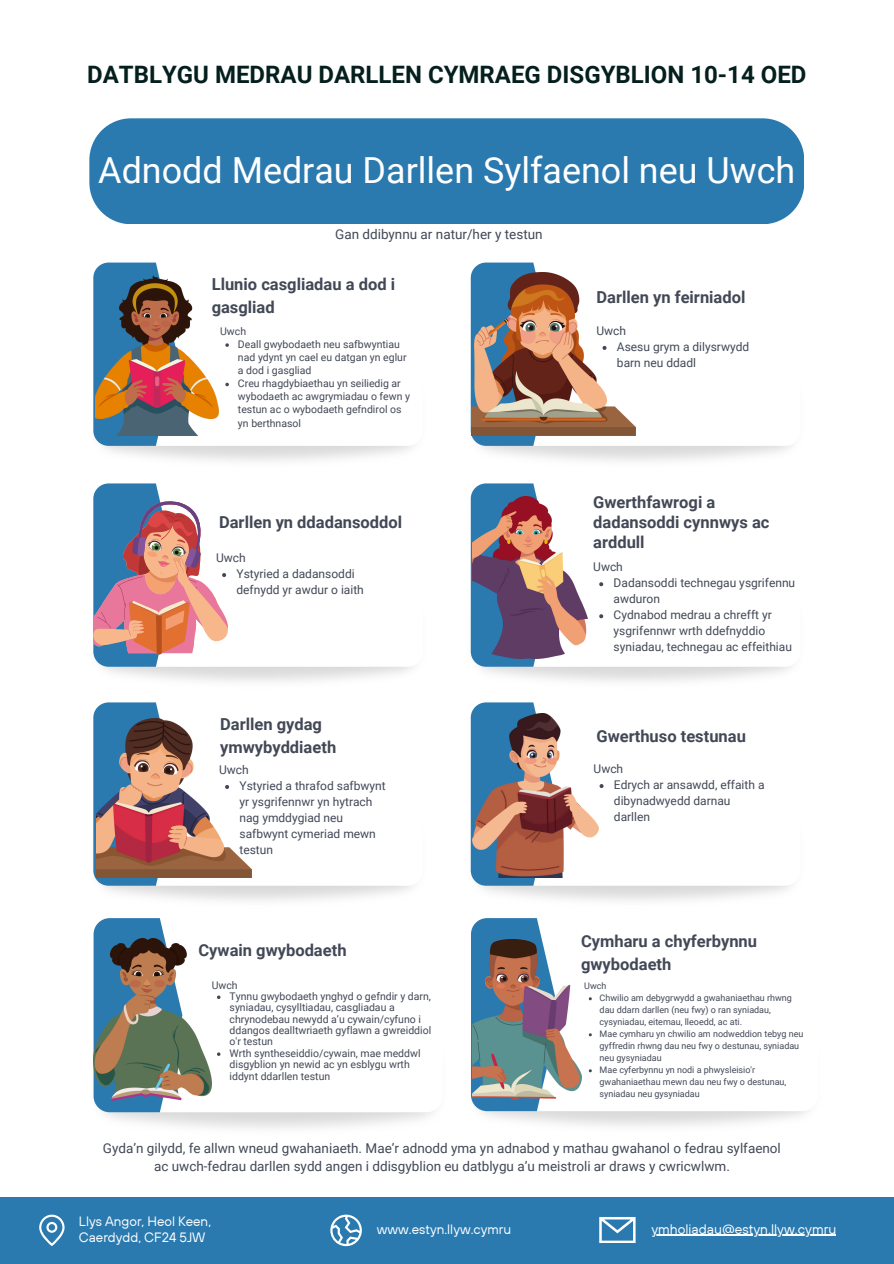
<style>
.page{position:relative;width:894px;height:1264px;background:#fff}
.page>*{position:absolute;margin:0;border:0;box-sizing:border-box;transform-origin:0 0}
.t1{font:35.85px "Roboto";color:#fff}
.t2{font:700 24px "Roboto";color:#041f1e}
.t3{font:700 16.5px/22.5px "Roboto";color:#424856}
.t4{font:13.8px "TT Hoves";color:#fff}
.t5{font:13.5px/18px "Roboto";color:#424856;text-align:center}
.t6{font:13.5px/15.8px "TT Hoves";color:#fff}
.t7{font:12px/16px "Roboto";color:#424856}
.t8{font:10.5px/11.4px "Roboto";color:#424856}
.t9{font:9px/12px "Roboto";color:#424856}
</style>
<div class="page">
<div style="left:0;top:1197px;width:893px;height:66px;background:#2a7ab0"></div>
<div style="left:89px;top:118px;width:715px;height:106px;background:#2a7ab0"></div>
<img style="left:102px;top:666px;width:311px;height:16px">
<svg style="left:554px;top:426px;width:246px;height:20px"></svg>
<svg style="left:470px;top:262px;width:84px;height:184px"></svg>
<img style="left:480px;top:666px;width:311px;height:16px">
<svg style="left:470px;top:483px;width:76px;height:183px"></svg>
<svg style="left:93px;top:918px;width:89px;height:194px"></svg>
<img style="left:480px;top:885px;width:311px;height:16px">
<svg style="left:470px;top:702px;width:84px;height:183px"></svg>
<svg style="left:93px;top:262px;width:84px;height:184px"></svg>
<img style="left:102px;top:885px;width:311px;height:16px">
<svg style="left:93px;top:702px;width:84px;height:183px"></svg>
<svg style="left:471px;top:918px;width:71px;height:193px;background:#3c85b6"></svg>
<svg style="left:93px;top:483px;width:134px;height:183px"></svg>
<img style="left:93px;top:938px;width:118px;height:162px">
<img style="left:472px;top:496px;width:115px;height:162px">
<img style="left:471px;top:273px;width:164px;height:162px">
<img style="left:97px;top:718px;width:155px;height:159px">
<img style="left:472px;top:714px;width:126px;height:163px">
<svg style="left:225px;top:343px;width:4px;height:4px"></svg>
<svg style="left:225px;top:383px;width:4px;height:3px"></svg>
<img style="left:95px;top:276px;width:124px;height:159px">
<img style="left:472px;top:939px;width:109px;height:160px">
<svg style="left:602px;top:346px;width:4px;height:4px"></svg>
<svg style="left:599px;top:582px;width:4px;height:4px"></svg>
<svg style="left:599px;top:614px;width:4px;height:4px"></svg>
<svg style="left:599px;top:784px;width:4px;height:4px"></svg>
<svg style="left:225px;top:785px;width:4px;height:4px"></svg>
<svg style="left:217px;top:995px;width:3px;height:4px"></svg>
<svg style="left:39px;top:1214px;width:26px;height:32px"></svg>
<svg style="left:330px;top:1214px;width:32px;height:32px"></svg>
<svg style="left:599px;top:1217px;width:36px;height:25px"></svg>
<hr style="left:651px;top:1234px;width:185px;height:1px;background:#fff">
<p class="t2" style="left:87px;top:61px;width:720px">DATBLYGU MEDRAU DARLLEN CYMRAEG DISGYBLION 10-14 OED</p>
<h3 class="t1" style="left:98px;top:150px;width:698px">Adnodd Medrau Darllen Sylfaenol neu Uwch</h3>
<p class="t5" style="left:335px;top:225px;width:209px">Gan ddibynnu ar natur/her y testun</p>
<p class="t3" style="left:212px;top:273px;width:185px">Llunio casgliadau a dod i gasgliad</p>
<p class="t8" style="left:220px;top:325px;width:27px">Uwch</p>
<p class="t8" style="left:238px;top:337px;width:170px;line-height:13.2px">Deall gwybodaeth neu safbwyntiau nad ydynt yn cael eu datgan yn eglur a dod i gasgliad</p>
<h3 class="t8" style="left:238px;top:377px;width:173px;line-height:13.2px">Creu rhagdybiaethau yn seiliedig ar wybodaeth ac awgrymiadau o fewn y testun ac o wybodaeth gefndirol os yn berthnasol</h3>
<h2 class="t3" style="left:219px;top:511px;width:185px">Darllen yn ddadansoddol</h2>
<h1 class="t7" style="left:216px;top:550px;width:31px">Uwch</h1>
<h4 class="t7" style="left:236px;top:566px;width:129px">Ystyried a dadansoddi defnydd yr awdur o iaith</h4>
<p class="t3" style="left:220px;top:713px;width:117px">Darllen gydag ymwybyddiaeth</p>
<p class="t7" style="left:219px;top:761px;width:31px">Uwch</p>
<h3 class="t7" style="left:239px;top:777px;width:148px">Ystyried a thrafod safbwynt yr ysgrifennwr yn hytrach nag ymddygiad neu safbwynt cymeriad mewn testun</h3>
<h5 class="t3" style="left:198px;top:939px;width:149px">Cywain gwybodaeth</h5>
<p class="t8" style="left:212px;top:979px;width:27px">Uwch</p>
<p class="t8" style="left:229px;top:990px;width:203px">Tynnu gwybodaeth ynghyd o gefndir y darn, syniadau, cysylltiadau, casgliadau a chrynodebau newydd a’u cywain/cyfuno i ddangos dealltwriaeth gyflawn a gwreiddiol o'r testun</p>
<p class="t8" style="left:229px;top:1047px;width:192px">Wrth syntheseiddio/cywain, mae meddwl disgyblion yn newid ac yn esblygu wrth iddynt ddarllen testun</p>
<p class="t3" style="left:596px;top:285px;width:150px">Darllen yn feirniadol</p>
<h3 class="t7" style="left:596px;top:323px;width:31px">Uwch</h3>
<h5 class="t7" style="left:616px;top:339px;width:134px">Asesu grym a dilysrwydd barn neu ddadl</h5>
<p class="t3" style="left:593px;top:491px;width:178px;line-height:20.2px">Gwerthfawrogi a dadansoddi cynnwys ac arddull</p>
<p class="t7" style="left:593px;top:559px;width:31px">Uwch</p>
<p class="t7" style="left:613px;top:575px;width:183px">Dadansoddi technegau ysgrifennu awduron</p>
<h3 class="t7" style="left:613px;top:607px;width:180px">Cydnabod medrau a chrefft yr ysgrifennwr wrth ddefnyddio syniadau, technegau ac effeithiau</h3>
<p class="t3" style="left:596px;top:725px;width:151px">Gwerthuso testunau</p>
<h5 class="t7" style="left:593px;top:761px;width:31px">Uwch</h5>
<p class="t7" style="left:613px;top:777px;width:152px">Edrych ar ansawdd, effaith a dibynadwyedd darnau darllen</p>
<h5 class="t3" style="left:581px;top:930px;width:177px">Cymharu a chyferbynnu gwybodaeth</h5>
<p class="t9" style="left:584px;top:979px;width:24px">Uwch</p>
<p class="t9" style="left:599px;top:991px;width:194px">Chwilio am debygrwydd a gwahaniaethau rhwng dau ddarn darllen (neu fwy) o ran syniadau, cysyniadau, eitemau, lleoedd, ac ati.</p>
<p class="t9" style="left:599px;top:1027px;width:205px">Mae cymharu yn chwilio am nodweddion tebyg neu gyffredin rhwng dau neu fwy o destunau, syniadau neu gysyniadau</p>
<h3 class="t9" style="left:599px;top:1063px;width:188px">Mae cyferbynnu yn nodi a phwysleisio'r gwahaniaethau mewn dau neu fwy o destunau, syniadau neu gysyniadau</h3>
<h3 class="t5" style="left:103px;top:1139px;width:679px">Gyda’n gilydd, fe allwn wneud gwahaniaeth. Mae’r adnodd yma yn adnabod y mathau gwahanol o fedrau sylfaenol ac uwch-fedrau darllen sydd angen i ddisgyblion eu datblygu a’u meistroli ar draws y cwricwlwm.</h3>
<h6 class="t6" style="left:79px;top:1212px;width:134px">Llys Angor, Heol Keen,<br>Caerdydd, CF24 5JW</h6>
<p class="t6" style="left:377px;top:1220px;width:136px">www.estyn.llyw.cymru</p>
<p class="t4" style="left:651px;top:1219px;width:186px">ymholiadau@estyn.llyw.cymru</p>
</div>
